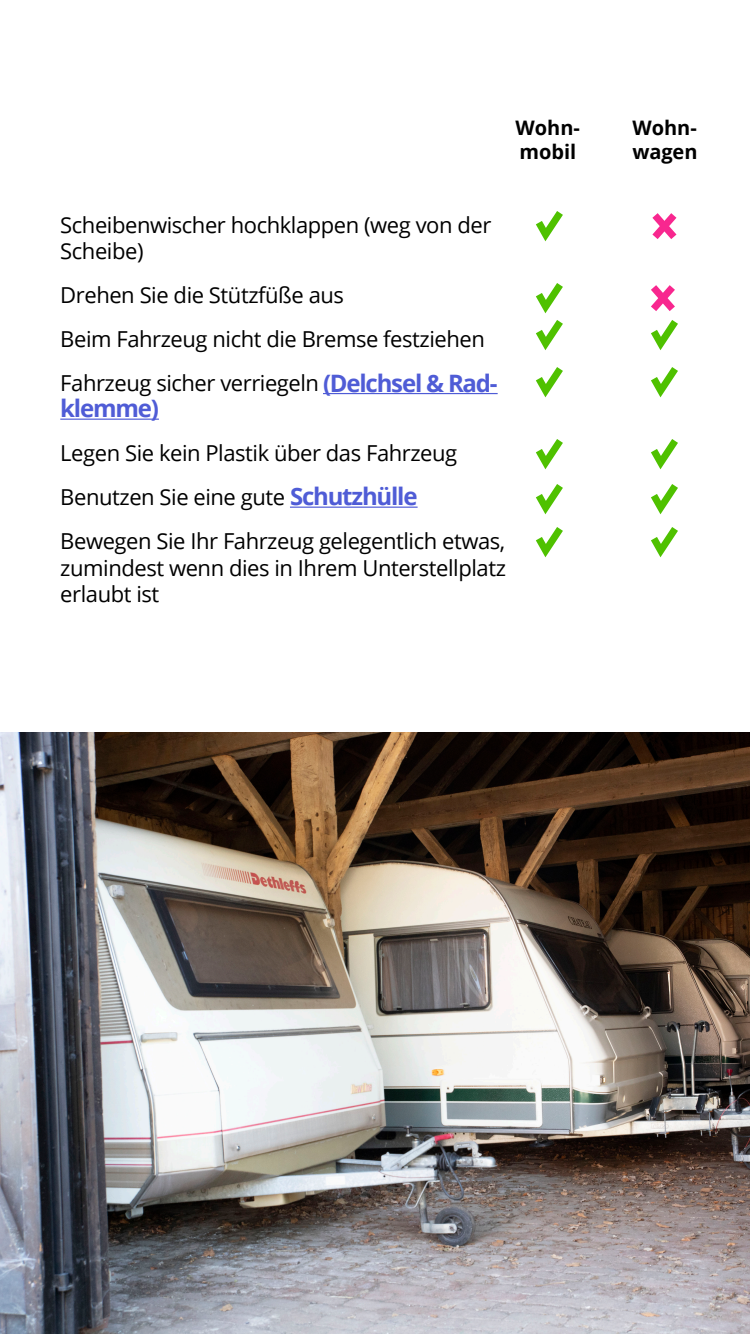
<style>
.page{position:relative;width:750px;height:1334px;background:#fff}
.page>*{position:absolute;margin:0;border:0;box-sizing:border-box;transform-origin:0 0}
.t1{font:700 24px "Open Sans";letter-spacing:-.05em;color:#4f5cd6}
.t2{font:22px/44px "Open Sans";letter-spacing:-.02em;color:#000}
.t3{font:700 20px/24px "Open Sans";color:#000}
.s1{font-weight:700;color:#203fab}
</style>
<div class="page">
<img style="left:0;top:732px;width:750px;height:602px">
<svg style="left:536px;top:211px;width:27px;height:31px"></svg>
<svg style="left:536px;top:283px;width:27px;height:115px"></svg>
<svg style="left:536px;top:439px;width:27px;height:119px"></svg>
<svg style="left:651px;top:439px;width:27px;height:119px"></svg>
<svg style="left:651px;top:285px;width:27px;height:113px"></svg>
<svg style="left:652px;top:213px;width:25px;height:26px"></svg>
<hr style="left:323px;top:393px;width:175px;height:1px;background:#4f5cd6">
<hr style="left:60px;top:419px;width:99px;height:1px;background:#4f5cd6">
<hr style="left:290px;top:507px;width:128px;height:1px;background:#4f5cd6">
<p class="t3" style="left:516px;top:115px;width:66px">Wohn&shy;mobil</p>
<p class="t3" style="left:632px;top:115px;width:67px">Wohn&shy;wagen</p>
<p class="t2" style="left:60px;top:211px;width:433px;line-height:26.4px">Scheibenwischer hochklappen (weg von der<br>Scheibe)</p>
<p class="t2" style="left:60px;top:272px;width:434px">Drehen Sie die Stützfüße aus<br>Beim Fahrzeug nicht die Bremse festziehen<br>Fahrzeug sicher verriegeln (<span class="s1">Deichsel &amp; Rad-</span></p>
<p class="t2" style="left:60px;top:387px;width:446px"><span class="s1">klemme</span>)<br>Legen Sie kein Plastik über das Fahrzeug<br>Benutzen Sie eine gute <span class="s1">Schutzhülle<br></span>Bewegen Sie Ihr Fahrzeug gelegentlich etwas,</p>
<p class="t2" style="left:60px;top:554px;width:447px;line-height:26.4px">zumindest wenn dies in Ihrem Unterstellplatz erlaubt ist</p>
<p class="t1" style="left:323px;top:366px;width:176px">(Delchsel &amp; Rad-</p>
<p class="t1" style="left:60px;top:392px;width:100px">klemme)</p>
<p class="t1" style="left:290px;top:480px;width:129px">Schutzhülle</p>
</div>
